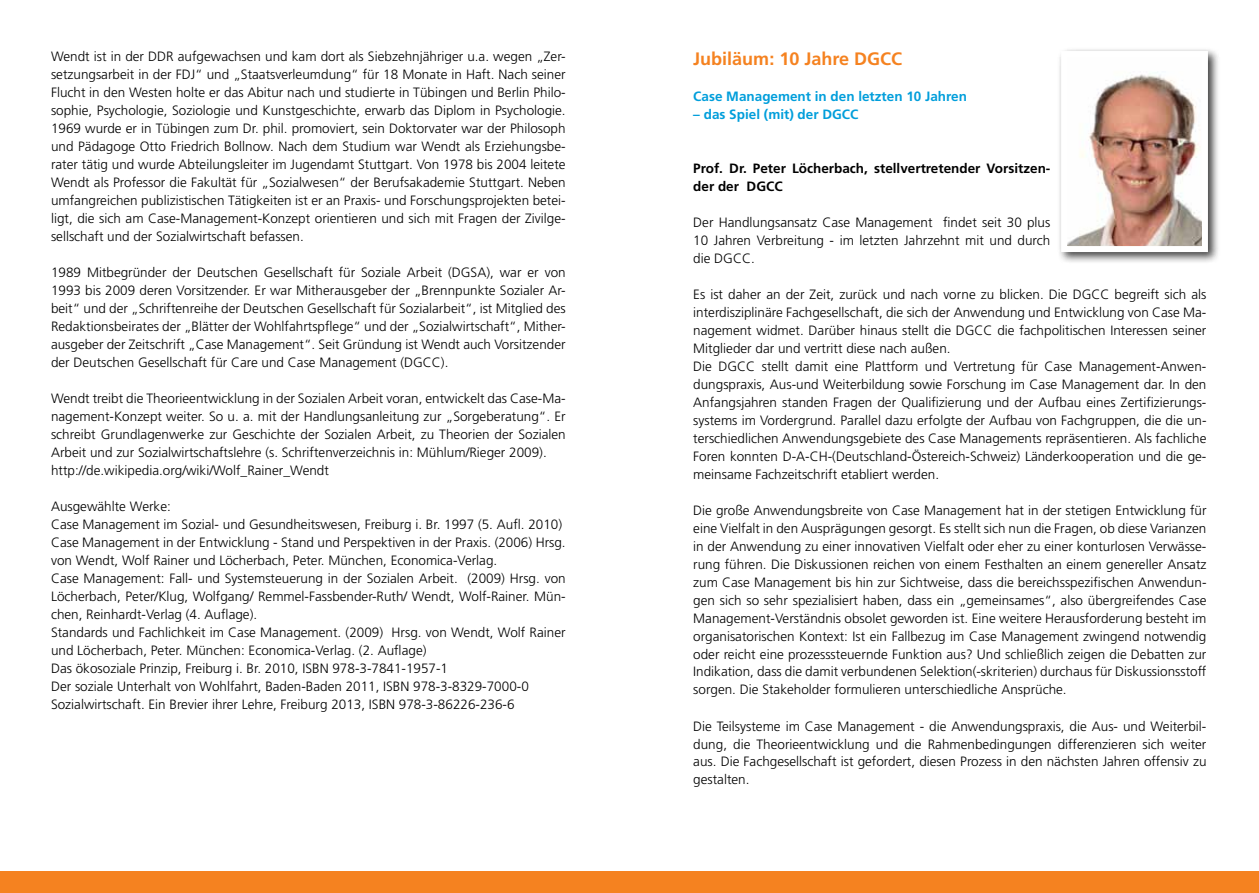
<style>
.page{position:relative;width:1259px;height:893px;background:#fff}
.page>*{position:absolute;margin:0;border:0;box-sizing:border-box;transform-origin:0 0}
.t1{font:700 18px "Frutiger LT";color:#f58220}
.t2{font:300 13.5px/18px "Frutiger LT";color:#000;text-align:justify}
.t3{font:700 13.5px/18px "Frutiger LT";color:#000}
.t4{font:700 13.5px "Frutiger LT";color:#009edb}
</style>
<div class="page">
<div style="left:1057px;top:47px;width:163px;height:218px;background:#000;opacity:.75"></div>
<img style="left:1068px;top:58px;width:133px;height:187px">
<div style="left:0;top:872px;width:1259px;height:21px;background:#f58220"></div>
<p class="t2" style="left:51px;top:48px;width:516px">Wendt ist in der DDR aufgewachsen und kam dort als Siebzehnjähriger u.a. wegen „Zer&shy;setzungsarbeit in der FDJ“ und „Staatsverleumdung“ für 18 Monate in Haft. Nach seiner Flucht in den Westen holte er das Abitur nach und studierte in Tübingen und Berlin Philo&shy;sophie, Psychologie, Soziologie und Kunstgeschichte, erwarb das Diplom in Psychologie.<br>1969 wurde er in Tübingen zum Dr. phil. promoviert, sein Doktorvater war der Philosoph und Pädagoge Otto Friedrich Bollnow. Nach dem Studium war Wendt als Erziehungsbe&shy;rater tätig und wurde Abteilungsleiter im Jugendamt Stuttgart. Von 1978 bis 2004 leitete Wendt als Professor die Fakultät für „Sozialwesen“ der Berufsakademie Stuttgart. Neben umfangreichen publizistischen Tätigkeiten ist er an Praxis- und Forschungsprojekten betei&shy;ligt, die sich am Case-Management-Konzept orientieren und sich mit Fragen der Zivilge&shy;sellschaft und der Sozialwirtschaft befassen.</p>
<p class="t2" style="left:51px;top:264px;width:516px">1989 Mitbegründer der Deutschen Gesellschaft für Soziale Arbeit (DGSA), war er von 1993 bis 2009 deren Vorsitzender. Er war Mitherausgeber der „Brennpunkte Sozialer Ar&shy;beit“ und der „Schriftenreihe der Deutschen Gesellschaft für Sozialarbeit“, ist Mitglied des Redaktionsbeirates der „Blätter der Wohlfahrtspflege“ und der „Sozialwirtschaft“, Mither&shy;ausgeber der Zeitschrift „Case Management“. Seit Gründung ist Wendt auch Vorsitzender der Deutschen Gesellschaft für Care und Case Management (DGCC).</p>
<p class="t2" style="left:51px;top:390px;width:516px;text-align:left">Wendt treibt die Theorieentwicklung in der Sozialen Arbeit voran, entwickelt das Case-Ma&shy;nagement-Konzept weiter. So u. a. mit der Handlungsanleitung zur „Sorgeberatung“. Er schreibt Grundlagenwerke zur Geschichte der Sozialen Arbeit, zu Theorien der Sozialen Arbeit und zur Sozialwirtschaftslehre (s. Schriftenverzeichnis in: Mühlum/Rieger 2009). http://de.wikipedia.org/wiki/Wolf_Rainer_Wendt</p>
<p class="t2" style="left:51px;top:498px;width:516px;text-align:left">Ausgewählte Werke:<br>Case Management im Sozial- und Gesundheitswesen, Freiburg i. Br. 1997 (5. Aufl. 2010)<br>Case Management in der Entwicklung - Stand und Perspektiven in der Praxis. (2006) Hrsg. von Wendt, Wolf Rainer und Löcherbach, Peter. München, Economica-Verlag.<br>Case Management: Fall- und Systemsteuerung in der Sozialen Arbeit. (2009) Hrsg. von Löcherbach, Peter/Klug, Wolfgang/ Remmel-Fassbender-Ruth/ Wendt, Wolf-Rainer. Mün&shy;chen, Reinhardt-Verlag (4. Auflage).<br>Standards und Fachlichkeit im Case Management. (2009) Hrsg. von Wendt, Wolf Rainer und Löcherbach, Peter. München: Economica-Verlag. (2. Auflage)<br>Das ökosoziale Prinzip, Freiburg i. Br. 2010, ISBN 978-3-7841-1957-1<br>Der soziale Unterhalt von Wohlfahrt, Baden-Baden 2011, ISBN 978-3-8329-7000-0<br>Sozialwirtschaft. Ein Brevier ihrer Lehre, Freiburg 2013, ISBN 978-3-86226-236-6</p>
<h1 class="t1" style="left:693px;top:48px;width:210px">Jubiläum: 10 Jahre DGCC</h1>
<p class="t4" style="left:693px;top:88px;width:275px">Case Management in den letzten 10 Jahren</p>
<p class="t4" style="left:693px;top:106px;width:167px">– das Spiel (mit) der DGCC</p>
<p class="t3" style="left:693px;top:159px;width:359px">Prof. Dr. Peter Löcherbach, stellvertretender Vorsitzen&shy;der der DGCC</p>
<p class="t2" style="left:693px;top:213px;width:358px">Der Handlungsansatz Case Management findet seit 30 plus 10 Jahren Verbreitung - im letzten Jahrzehnt mit und durch die DGCC.</p>
<p class="t2" style="left:693px;top:285px;width:515px;text-align:left">Es ist daher an der Zeit, zurück und nach vorne zu blicken. Die DGCC begreift sich als interdisziplinäre Fachgesellschaft, die sich der Anwendung und Entwicklung von Case Ma&shy;nagement widmet. Darüber hinaus stellt die DGCC die fachpolitischen Interessen seiner Mitglieder dar und vertritt diese nach außen.<br>Die DGCC stellt damit eine Plattform und Vertretung für Case Management-Anwen&shy;dungspraxis, Aus-und Weiterbildung sowie Forschung im Case Management dar. In den Anfangsjahren standen Fragen der Qualifizierung und der Aufbau eines Zertifizierungs&shy;systems im Vordergrund. Parallel dazu erfolgte der Aufbau von Fachgruppen, die die un&shy;terschiedlichen Anwendungsgebiete des Case Managements repräsentieren. Als fachliche Foren konnten D-A-CH-(Deutschland-Östereich-Schweiz) Länderkooperation und die ge&shy;meinsame Fachzeitschrift etabliert werden.</p>
<p class="t2" style="left:693px;top:501px;width:515px">Die große Anwendungsbreite von Case Management hat in der stetigen Entwicklung für eine Vielfalt in den Ausprägungen gesorgt. Es stellt sich nun die Fragen, ob diese Varianzen in der Anwendung zu einer innovativen Vielfalt oder eher zu einer konturlosen Verwässe&shy;rung führen. Die Diskussionen reichen von einem Festhalten an einem genereller Ansatz zum Case Management bis hin zur Sichtweise, dass die bereichsspezifischen Anwendun&shy;gen sich so sehr spezialisiert haben, dass ein „gemeinsames“, also übergreifendes Case Management-Verständnis obsolet geworden ist. Eine weitere Herausforderung besteht im organisatorischen Kontext: Ist ein Fallbezug im Case Management zwingend notwendig oder reicht eine prozesssteuernde Funktion aus? Und schließlich zeigen die Debatten zur Indikation, dass die damit verbundenen Selektion(-skriterien) durchaus für Diskussionsstoff sorgen. Die Stakeholder formulieren unterschiedliche Ansprüche.</p>
<p class="t2" style="left:693px;top:717px;width:515px">Die Teilsysteme im Case Management - die Anwendungspraxis, die Aus- und Weiterbil&shy;dung, die Theorieentwicklung und die Rahmenbedingungen differenzieren sich weiter aus. Die Fachgesellschaft ist gefordert, diesen Prozess in den nächsten Jahren offensiv zu gestalten.</p>
</div>
